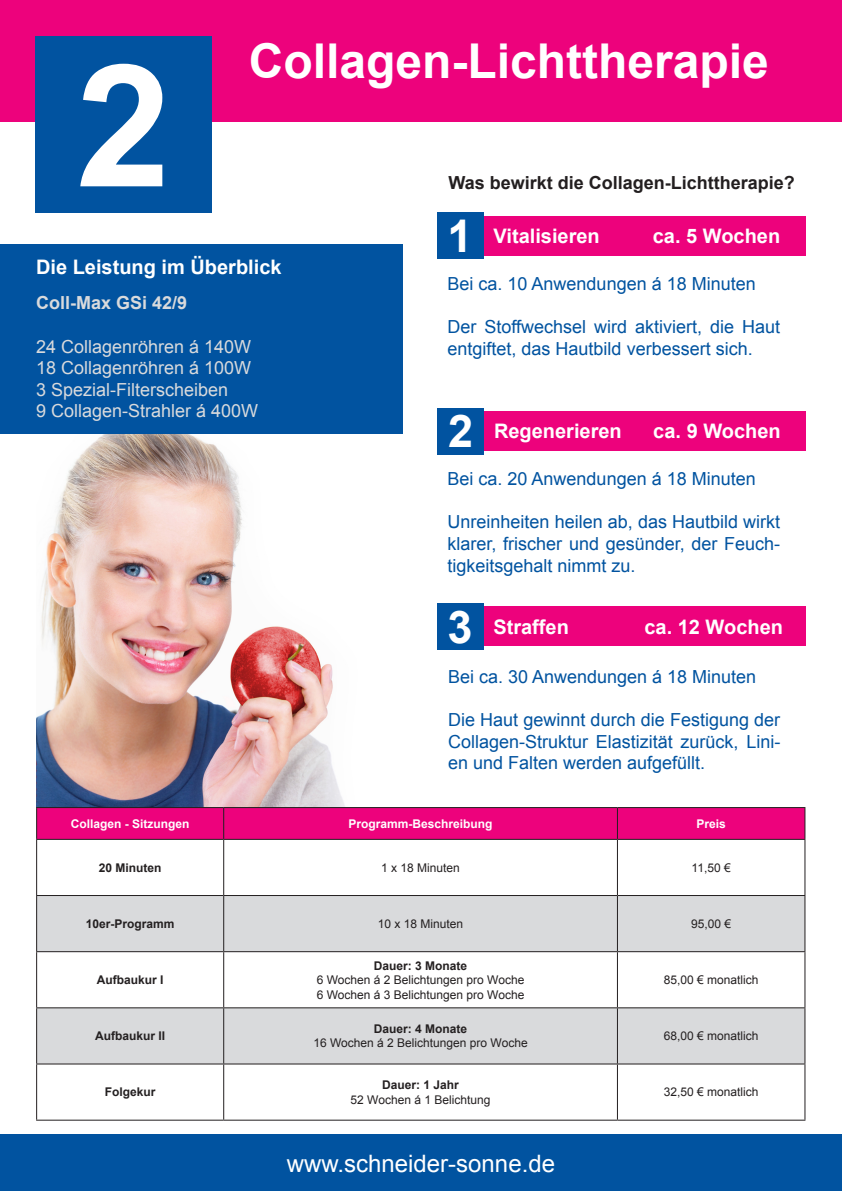
<style>
.page{position:relative;width:842px;height:1191px;background:#fff}
.page>*{position:absolute;margin:0;border:0;box-sizing:border-box;transform-origin:0 0}
.t1{font:700 170.5px "Arial";color:#fff}
.t2{font:700 48px "Arial";color:#fff}
.t3{font:700 45.1px "Arial";color:#fff}
.t4{font:24px "Arial";color:#fff}
.t5{font:700 20px "Arial";color:#fff}
.t6{font:18px/21.6px "Arial";color:#0153a0;text-align:justify}
.t7{font:18px/21.6px "Arial";color:#d9dadc}
.t8{font:700 18px "Arial";color:#231f20}
.t9{font:700 18px "Arial";color:#d9dadc}
.t10{font:12px/14.4px "Arial";color:#231f20}
.t11{font:700 12px "Arial";color:#231f20}
.t12{font:700 12px "Arial";color:#fff}
</style>
<div class="page">
<img style="left:36px;top:433px;width:359px;height:374px">
<div style="left:0;top:1135px;width:842px;height:56px;background:#0153a0"></div>
<div style="left:0;top:0;width:842px;height:121px;background:#ed027c"></div>
<div style="left:0;top:244px;width:403px;height:189px;background:#0153a0"></div>
<div style="left:35px;top:36px;width:177px;height:176px;background:#0153a0"></div>
<svg style="left:37px;top:808px;width:767px;height:31px;background:#eb027b"></svg>
<div style="left:37px;top:896px;width:767px;height:55px;background:#d9dadc"></div>
<div style="left:37px;top:1008px;width:767px;height:55px;background:#d9dadc"></div>
<hr style="left:36px;top:807px;width:188px;height:1px;background:#231f20">
<hr style="left:36px;top:808px;width:1px;height:31px;background:#231f20">
<hr style="left:224px;top:807px;width:393px;height:1px;background:#231f20">
<hr style="left:223px;top:808px;width:1px;height:31px;background:#231f20">
<hr style="left:617px;top:807px;width:188px;height:1px;background:#231f20">
<hr style="left:617px;top:808px;width:1px;height:31px;background:#231f20">
<hr style="left:804px;top:808px;width:1px;height:31px;background:#231f20">
<hr style="left:36px;top:839px;width:188px;height:1px;background:#231f20">
<hr style="left:36px;top:840px;width:1px;height:55px;background:#231f20">
<hr style="left:224px;top:839px;width:393px;height:1px;background:#231f20">
<hr style="left:223px;top:840px;width:1px;height:55px;background:#231f20">
<hr style="left:617px;top:839px;width:188px;height:1px;background:#231f20">
<hr style="left:617px;top:840px;width:1px;height:55px;background:#231f20">
<hr style="left:804px;top:840px;width:1px;height:55px;background:#231f20">
<hr style="left:36px;top:895px;width:188px;height:1px;background:#231f20">
<hr style="left:36px;top:896px;width:1px;height:55px;background:#231f20">
<hr style="left:224px;top:895px;width:393px;height:1px;background:#231f20">
<hr style="left:223px;top:896px;width:1px;height:55px;background:#231f20">
<hr style="left:617px;top:895px;width:188px;height:1px;background:#231f20">
<hr style="left:617px;top:896px;width:1px;height:55px;background:#231f20">
<hr style="left:804px;top:896px;width:1px;height:55px;background:#231f20">
<hr style="left:36px;top:951px;width:188px;height:1px;background:#231f20">
<hr style="left:36px;top:952px;width:1px;height:55px;background:#231f20">
<hr style="left:224px;top:951px;width:393px;height:1px;background:#231f20">
<hr style="left:223px;top:952px;width:1px;height:55px;background:#231f20">
<hr style="left:617px;top:951px;width:188px;height:1px;background:#231f20">
<hr style="left:617px;top:952px;width:1px;height:55px;background:#231f20">
<hr style="left:804px;top:952px;width:1px;height:55px;background:#231f20">
<hr style="left:36px;top:1007px;width:188px;height:1px;background:#231f20">
<hr style="left:36px;top:1008px;width:1px;height:55px;background:#231f20">
<hr style="left:224px;top:1007px;width:393px;height:1px;background:#231f20">
<hr style="left:223px;top:1008px;width:1px;height:55px;background:#231f20">
<hr style="left:617px;top:1007px;width:188px;height:1px;background:#231f20">
<hr style="left:617px;top:1008px;width:1px;height:55px;background:#231f20">
<hr style="left:804px;top:1008px;width:1px;height:55px;background:#231f20">
<hr style="left:36px;top:1063px;width:188px;height:1px;background:#231f20">
<hr style="left:36px;top:1064px;width:1px;height:55px;background:#231f20">
<hr style="left:224px;top:1063px;width:393px;height:1px;background:#231f20">
<hr style="left:223px;top:1064px;width:1px;height:55px;background:#231f20">
<hr style="left:617px;top:1063px;width:188px;height:1px;background:#231f20">
<hr style="left:617px;top:1064px;width:1px;height:55px;background:#231f20">
<hr style="left:804px;top:1064px;width:1px;height:55px;background:#231f20">
<hr style="left:36px;top:1119px;width:188px;height:1px;background:#231f20">
<hr style="left:224px;top:1119px;width:393px;height:1px;background:#231f20">
<hr style="left:617px;top:1119px;width:188px;height:1px;background:#231f20">
<div style="left:437px;top:216px;width:369px;height:40px;background:#ed027c"></div>
<div style="left:437px;top:411px;width:369px;height:40px;background:#ed027c"></div>
<div style="left:437px;top:606px;width:368px;height:40px;background:#ed027c"></div>
<div style="left:437px;top:212px;width:46px;height:47px;background:#0153a0"></div>
<div style="left:437px;top:408px;width:47px;height:46px;background:#0153a0"></div>
<div style="left:437px;top:603px;width:46px;height:46px;background:#0153a0"></div>
<h1 class="t1" style="left:76px;top:13px;width:96px">2</h1>
<h2 class="t2" style="left:249px;top:29px;width:522px">Collagen-Lichttherapie</h2>
<p class="t8" style="left:448px;top:171px;width:348px">Was bewirkt die Collagen-Lichttherapie?</p>
<h3 class="t3" style="left:447px;top:206px;width:27px">1</h3>
<p class="t5" style="left:493px;top:223px;width:108px">Vitalisieren</p>
<p class="t5" style="left:653px;top:223px;width:129px">ca. 5 Wochen</p>
<p class="t5" style="left:36px;top:253px;width:247px">Die Leistung im Überblick</p>
<p class="t9" style="left:36px;top:291px;width:153px">Coll-Max GSi 42/9</p>
<p class="t7" style="left:36px;top:336px;width:224px">24 Collagenröhren á 140W<br>18 Collagenröhren á 100W<br>3 Spezial-Filterscheiben<br>9 Collagen-Strahler á 400W</p>
<p class="t6" style="left:447px;top:273px;width:310px">Bei ca. 10 Anwendungen á 18 Minuten</p>
<p class="t6" style="left:447px;top:316px;width:334px">Der Stoffwechsel wird aktiviert, die Haut entgiftet, das Hautbild verbessert sich.</p>
<h3 class="t3" style="left:448px;top:401px;width:27px">2</h3>
<p class="t5" style="left:494px;top:418px;width:129px">Regenerieren</p>
<p class="t5" style="left:653px;top:418px;width:129px">ca. 9 Wochen</p>
<p class="t6" style="left:447px;top:468px;width:310px">Bei ca. 20 Anwendungen á 18 Minuten</p>
<p class="t6" style="left:447px;top:511px;width:334px">Unreinheiten heilen ab, das Hautbild wirkt klarer, frischer und gesünder, der Feuch&shy;tigkeitsgehalt nimmt zu.</p>
<h3 class="t3" style="left:447px;top:597px;width:27px">3</h3>
<p class="t6" style="left:448px;top:666px;width:310px">Bei ca. 30 Anwendungen á 18 Minuten</p>
<p class="t6" style="left:448px;top:709px;width:334px">Die Haut gewinnt durch die Festigung der Collagen-Struktur Elastizität zurück, Lini&shy;en und Falten werden aufgefüllt.</p>
<p class="t5" style="left:493px;top:613px;width:77px">Straffen</p>
<p class="t5" style="left:644px;top:613px;width:140px">ca. 12 Wochen</p>
<p class="t12" style="left:71px;top:815px;width:120px">Collagen - Sitzungen</p>
<p class="t12" style="left:349px;top:815px;width:146px">Programm-Beschreibung</p>
<p class="t12" style="left:696px;top:815px;width:31px">Preis</p>
<p class="t11" style="left:99px;top:859px;width:64px">20 Minuten</p>
<p class="t10" style="left:381px;top:860px;width:80px">1 x 18 Minuten</p>
<p class="t10" style="left:692px;top:860px;width:41px">11,50 €</p>
<p class="t11" style="left:86px;top:915px;width:90px">10er-Programm</p>
<p class="t10" style="left:378px;top:916px;width:87px">10 x 18 Minuten</p>
<p class="t10" style="left:691px;top:916px;width:42px">95,00 €</p>
<p class="t11" style="left:97px;top:972px;width:68px">Aufbaukur I</p>
<p class="t11" style="left:95px;top:1028px;width:72px">Aufbaukur II</p>
<p class="t11" style="left:105px;top:1084px;width:52px">Folgekur</p>
<p class="t11" style="left:374px;top:957px;width:95px">Dauer: 3 Monate</p>
<p class="t10" style="left:317px;top:972px;width:209px">6 Wochen á 2 Belichtungen pro Woche<br>6 Wochen á 3 Belichtungen pro Woche</p>
<p class="t10" style="left:664px;top:972px;width:96px">85,00 € monatlich</p>
<p class="t11" style="left:374px;top:1020px;width:95px">Dauer: 4 Monate</p>
<p class="t10" style="left:313px;top:1036px;width:216px">16 Wochen á 2 Belichtungen pro Woche</p>
<p class="t11" style="left:382px;top:1077px;width:78px">Dauer: 1 Jahr</p>
<p class="t10" style="left:351px;top:1092px;width:141px">52 Wochen á 1 Belichtung</p>
<h3 class="t4" style="left:287px;top:1147px;width:270px">www.schneider-sonne.de</h3>
<p class="t10" style="left:664px;top:1029px;width:96px">68,00 € monatlich</p>
<p class="t10" style="left:664px;top:1085px;width:96px">32,50 € monatlich</p>
</div>
